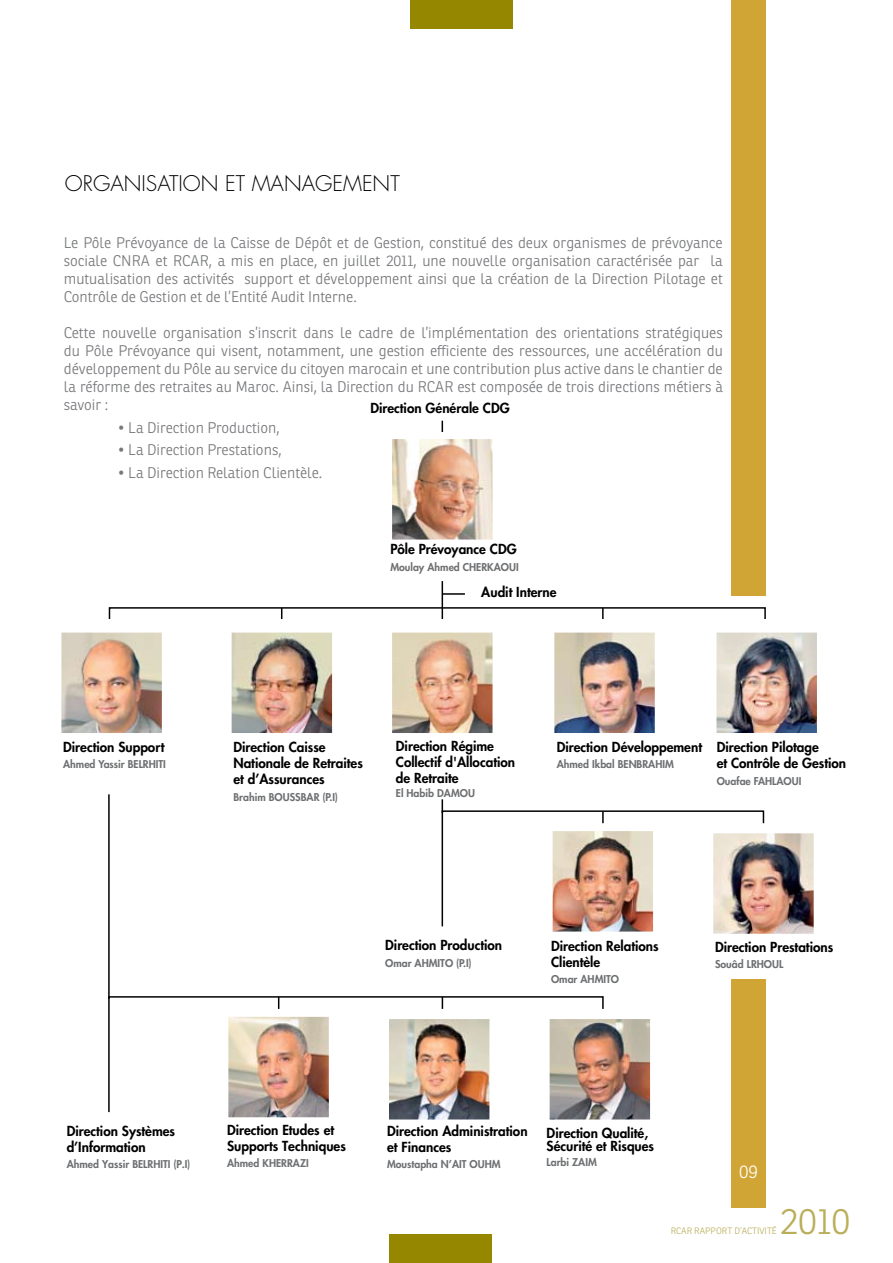
<style>
.page{position:relative;width:893px;height:1263px;background:#fff}
.page>*{position:absolute;margin:0;border:0;box-sizing:border-box;transform-origin:0 0}
.t1{font:300 36px "Ronnia";color:#baae59}
.t2{font:300 21px "Futura";color:#000}
.t3{font:300 18px "Ronnia";color:#fff}
.t4{font:300 15px/18px "Ronnia";color:#77787b;text-align:justify}
.t5{font:800 13.5px/16.2px "Futura";color:#000}
.t6{font:800 10.5px "Futura";color:#6d6f71}
.t7{font:300 9px "Ronnia";color:#baae59}
</style>
<div class="page">
<img style="left:228px;top:1113px;width:101px;height:4px">
<img style="left:389px;top:1113px;width:100px;height:6px">
<img style="left:550px;top:1019px;width:100px;height:100px">
<hr style="left:442px;top:593px;width:23px;height:2px;background:#000">
<svg style="left:442px;top:581px;width:1px;height:36px"></svg>
<svg style="left:602px;top:610px;width:2px;height:7px"></svg>
<div style="left:109px;top:607px;width:657px;height:13px;border:2px solid #000"></div>
<img style="left:392px;top:439px;width:101px;height:100px">
<img style="left:716px;top:633px;width:101px;height:100px">
<img style="left:713px;top:833px;width:101px;height:101px">
<img style="left:554px;top:633px;width:101px;height:100px">
<img style="left:392px;top:633px;width:101px;height:100px">
<img style="left:232px;top:633px;width:100px;height:100px">
<img style="left:61px;top:633px;width:101px;height:100px">
<svg style="left:441px;top:799px;width:324px;height:129px"></svg>
<img style="left:553px;top:831px;width:100px;height:100px">
<hr style="left:108px;top:794px;width:2px;height:205px;background:#000">
<img style="left:108px;top:995px;width:496px;height:118px">
<svg style="left:278px;top:997px;width:1px;height:12px"></svg>
<svg style="left:442px;top:997px;width:1px;height:12px"></svg>
<div style="left:411px;top:0;width:102px;height:28px;background:#958800"></div>
<div style="left:389px;top:1234px;width:102px;height:29px;background:#958800"></div>
<div style="left:731px;top:979px;width:34px;height:229px;background:#d1a535"></div>
<div style="left:731px;top:0;width:34px;height:595px;background:#d1a535"></div>
<h2 class="t2" style="left:65px;top:169px;width:336px">ORGANISATION ET MANAGEMENT</h2>
<p class="t4" style="left:64px;top:234px;width:661px">Le Pôle Prévoyance de la Caisse de Dépôt et de Gestion, constitué des deux organismes de prévoyance sociale CNRA et RCAR, a mis en place, en juillet 2011, une nouvelle organisation caractérisée par la mutualisation des activités support et développement ainsi que la création de la Direction Pilotage et Contrôle de Gestion et de l’Entité Audit Interne.</p>
<p class="t4" style="left:64px;top:324px;width:661px">Cette nouvelle organisation s’inscrit dans le cadre de l’implémentation des orientations stratégiques du Pôle Prévoyance qui visent, notamment, une gestion efficiente des ressources, une accélération du développement du Pôle au service du citoyen marocain et une contribution plus active dans le chantier de la réforme des retraites au Maroc. Ainsi, la Direction du RCAR est composée de trois directions métiers à savoir :</p>
<p class="t4" style="left:118px;top:418px;width:163px">• La Direction Production,</p>
<p class="t4" style="left:118px;top:441px;width:165px">• La Direction Prestations,</p>
<p class="t4" style="left:118px;top:463px;width:206px">• La Direction Relation Clientèle.</p>
<p class="t5" style="left:370px;top:399px;width:141px">Direction Générale CDG</p>
<p class="t5" style="left:390px;top:541px;width:128px">Pôle Prévoyance CDG</p>
<p class="t6" style="left:390px;top:560px;width:130px">Moulay Ahmed CHERKAOUI</p>
<p class="t5" style="left:481px;top:584px;width:77px">Audit Interne</p>
<p class="t5" style="left:63px;top:739px;width:103px">Direction Support</p>
<p class="t6" style="left:63px;top:757px;width:104px">Ahmed Yassir BELRHITI</p>
<p class="t5" style="left:233px;top:739px;width:131px">Direction Caisse<br>Nationale de Retraites et d’Assurances</p>
<p class="t6" style="left:233px;top:790px;width:106px">Brahim BOUSSBAR (P.I)</p>
<p class="t5" style="left:396px;top:737px;width:121px">Direction Régime<br>Collectif d'Allocation de Retraite</p>
<p class="t6" style="left:396px;top:786px;width:81px">El Habib DAMOU</p>
<p class="t5" style="left:557px;top:739px;width:147px">Direction Développement</p>
<p class="t6" style="left:557px;top:757px;width:119px">Ahmed Ikbal BENBRAHIM</p>
<p class="t5" style="left:717px;top:739px;width:131px">Direction Pilotage<br>et Contrôle de Gestion</p>
<p class="t6" style="left:717px;top:774px;width:86px">Ouafae FAHLAOUI</p>
<p class="t5" style="left:385px;top:937px;width:119px">Direction Production</p>
<p class="t6" style="left:385px;top:956px;width:88px">Omar AHMITO (P.I)</p>
<p class="t5" style="left:551px;top:938px;width:109px">Direction Relations<br>Clientèle</p>
<p class="t6" style="left:551px;top:972px;width:70px">Omar AHMITO</p>
<p class="t5" style="left:715px;top:938px;width:120px">Direction Prestations</p>
<p class="t6" style="left:715px;top:957px;width:70px">Souâd LRHOUL</p>
<p class="t5" style="left:67px;top:1123px;width:110px">Direction Systèmes d’Information</p>
<p class="t6" style="left:67px;top:1157px;width:125px">Ahmed Yassir BELRHITI (P.I)</p>
<p class="t5" style="left:227px;top:1121px;width:120px">Direction Etudes et<br>Supports Techniques</p>
<p class="t6" style="left:227px;top:1156px;width:83px">Ahmed KHERRAZI</p>
<p class="t5" style="left:387px;top:1122px;width:142px">Direction Administration et Finances</p>
<p class="t6" style="left:387px;top:1157px;width:115px">Moustapha N’AIT OUHM</p>
<p class="t5" style="left:547px;top:1126px;width:109px;line-height:13.5px">Direction Qualité,<br>Sécurité et Risques</p>
<p class="t6" style="left:547px;top:1155px;width:52px">Larbi ZAIM</p>
<p class="t3" style="left:739px;top:1161px;width:20px">09</p>
<h1 class="t1" style="left:780px;top:1199px;width:72px">2010</h1>
<p class="t7" style="left:671px;top:1225px;width:107px">RCAR RAPPORT D’ACTIVITÉ</p>
</div>
